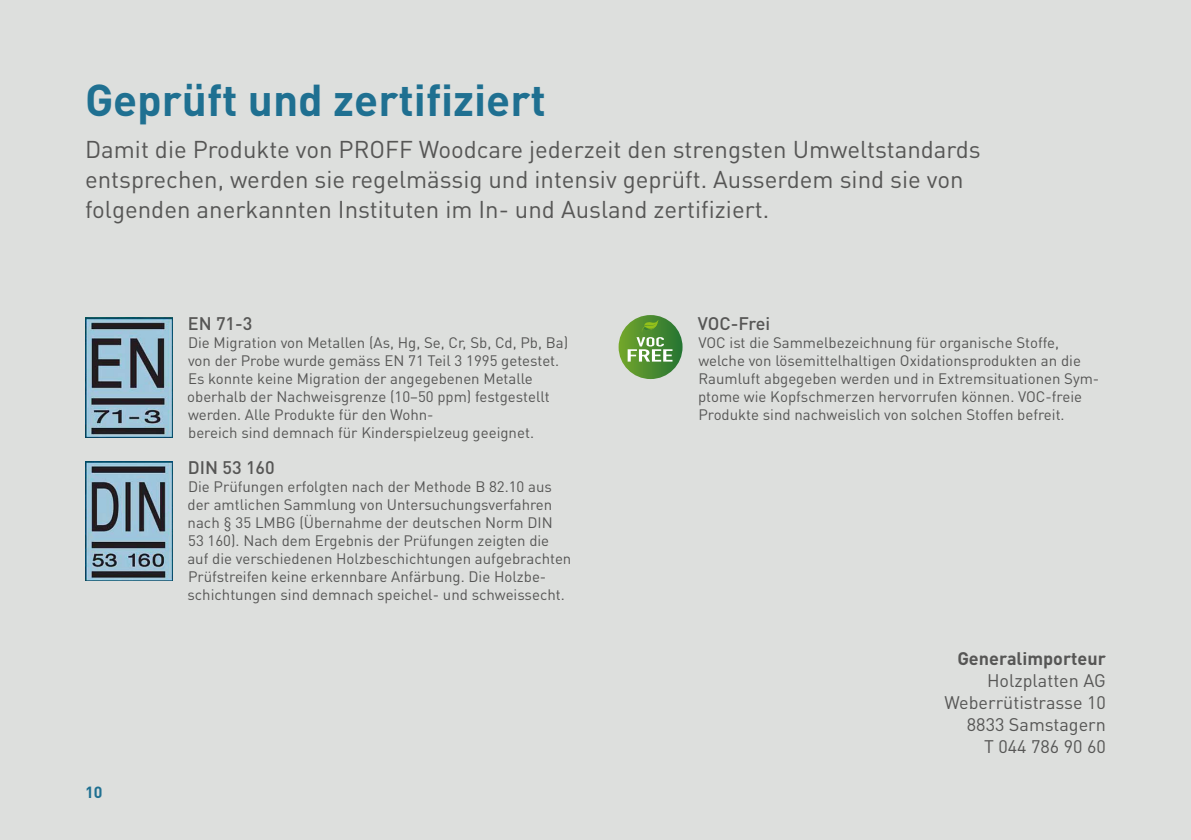
<style>
.page{position:relative;width:1191px;height:840px;background:#fff}
.page>*{position:absolute;margin:0;border:0;box-sizing:border-box;transform-origin:0 0}
.t1{font:700 44px "DIN Pro";color:#1f7091}
.t2{font:24px/30px "DIN Pro";color:#565655}
.t3{font:18px/22px "DIN Pro";color:#565655;text-align:right}
.t4{font:500 18px "DIN Pro";color:#565655}
.t5{font:700 18px "DIN Pro";color:#565655}
.t6{font:700 16px "DIN Pro";color:#1f7091}
.t7{font:15px/18px "DIN Pro";color:#565655}
</style>
<div class="page">
<div style="left:0;top:0;width:1191px;height:839px;background:#dddfdd"></div>
<img style="left:85px;top:461px;width:88px;height:119px">
<img style="left:85px;top:317px;width:88px;height:120px">
<svg style="left:618px;top:315px;width:64px;height:64px"></svg>
<svg style="left:627px;top:319px;width:45px;height:42px;background:#76a75b"></svg>
<h1 class="t1" style="left:85px;top:70px;width:462px">Geprüft und zertifiziert</h1>
<h2 class="t2" style="left:85px;top:133px;width:897px">Damit die Produkte von PROFF Woodcare jederzeit den strengsten Umweltstandards entsprechen, werden sie regelmässig und intensiv geprüft. Ausserdem sind sie von folgenden anerkannten Instituten im In- und Ausland zertifiziert.</h2>
<p class="t6" style="left:85px;top:780px;width:19px">10</p>
<p class="t4" style="left:188px;top:310px;width:66px">EN 71-3</p>
<p class="t7" style="left:187px;top:332px;width:382px">Die Migration von Metallen (As, Hg, Se, Cr, Sb, Cd, Pb, Ba) von der Probe wurde gemäss EN 71 Teil 3 1995 getestet.<br>Es konnte keine Migration der angegebenen Metalle oberhalb der Nachweisgrenze (10–50 ppm) festgestellt werden. Alle Produkte für den Wohn-<br>bereich sind demnach für Kinderspielzeug geeignet.</p>
<p class="t4" style="left:188px;top:454px;width:88px">DIN 53 160</p>
<p class="t7" style="left:187px;top:476px;width:385px">Die Prüfungen erfolgten nach der Methode B 82.10 aus der amtlichen Sammlung von Untersuchungsverfahren nach § 35 LMBG (Übernahme der deutschen Norm DIN 53 160). Nach dem Ergebnis der Prüfungen zeigten die auf die verschiedenen Holzbeschichtungen aufgebrachten Prüfstreifen keine erkennbare Anfärbung. Die Holzbe&shy;schichtungen sind demnach speichel- und schweissecht.</p>
<p class="t4" style="left:698px;top:310px;width:74px">VOC-Frei</p>
<p class="t7" style="left:698px;top:332px;width:403px">VOC ist die Sammelbezeichnung für organische Stoffe, welche von lösemittelhaltigen Oxidationsprodukten an die Raumluft abgegeben werden und in Extremsituationen Sym&shy;ptome wie Kopfschmerzen hervorrufen können. VOC-freie Produkte sind nachweislich von solchen Stoffen befreit.</p>
<p class="t5" style="left:957px;top:646px;width:150px">Generalimporteur</p>
<p class="t3" style="left:944px;top:668px;width:163px">Holzplatten AG<br>Weberrütistrasse 10<br>8833 Samstagern<br>T 044 786 90 60</p>
</div>
